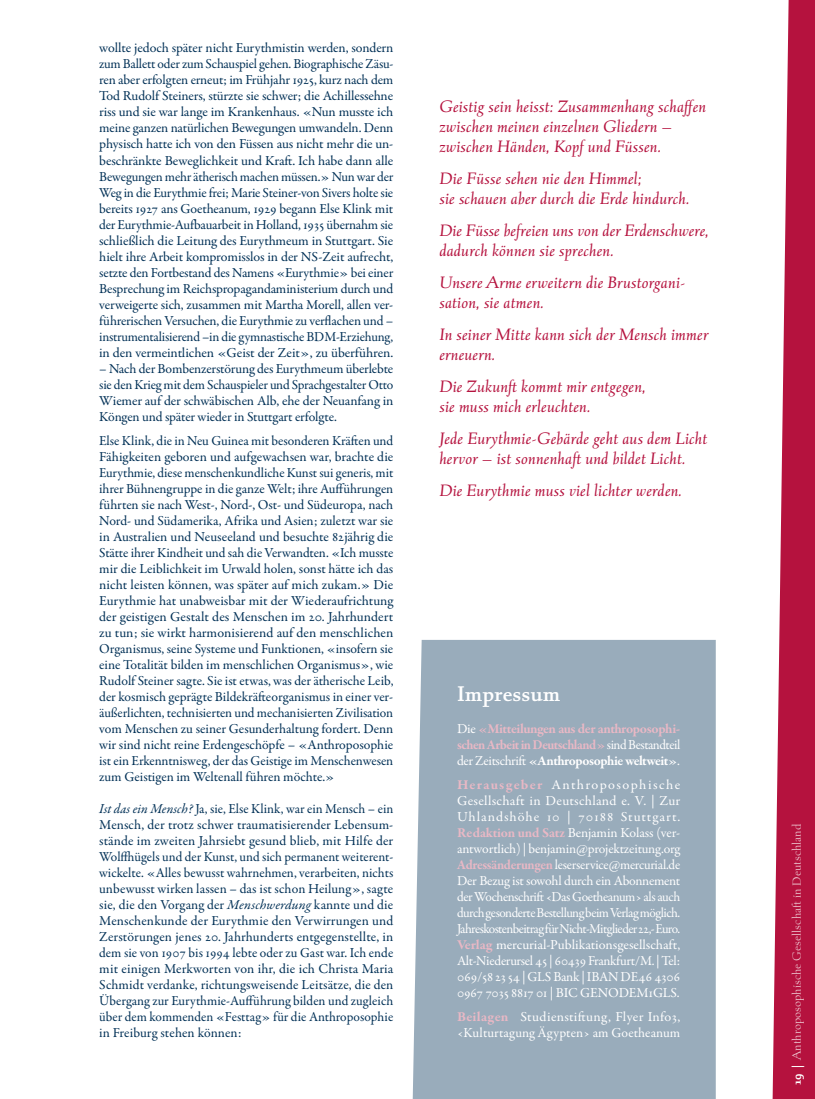
<style>
.page{position:relative;width:815px;height:1099px;background:#fff}
.page>*{position:absolute;margin:0;border:0;box-sizing:border-box;transform-origin:0 0}
.t1{font:600 22.5px "Albertan Pro";color:#fff}
.t2{font:italic 17.5px/20px "Albertan Pro";color:#b5123e}
.t3{font:13.75px/16px "Garamond Premr Pro";letter-spacing:-.005em;color:#003056;text-align:justify}
.t4{font:13.75px/16px "Garamond Premr Pro";letter-spacing:-.005em;color:#fff;text-align:justify}
.t5{font:700 13.75px/16px "Garamond Premr Pro";letter-spacing:-.035em;color:#e9b8c5;text-align:justify}
.t6{font:13.75px/16px "Garamond Premr Pro";letter-spacing:.015em;color:#fff}
.t7{font:300 12.5px "Albertan Pro";color:#f0d0d8}
.s1{font-style:italic}
.s2{font-weight:400;color:#fff}
.s3{color:#fff}
.s4{font-weight:700;color:#e9b8c5}
.s5{font-weight:700;color:#fff}
</style>
<div class="page">
<svg style="left:772px;top:0;width:43px;height:1098px;fill:#b5123e"></svg>
<div style="left:413px;top:640px;width:303px;height:458px;background:#99acbb"></div>
<p class="t3" style="left:99px;top:40px;width:296px">wollte jedoch später nicht Eurythmistin werden, sondern zum Ballett oder zum Schauspiel gehen. Biographische Zäsu&shy;ren aber erfolgten erneut; im Frühjahr 1925, kurz nach dem Tod Rudolf Steiners, stürzte sie schwer; die Achillessehne riss und sie war lange im Krankenhaus. «Nun musste ich meine ganzen natürlichen Bewegungen umwandeln. Denn physisch hatte ich von den Füssen aus nicht mehr die un&shy;beschränkte Beweglichkeit und Kraft. Ich habe dann alle Bewegungen mehr ätherisch machen müssen.» Nun war der Weg in die Eurythmie frei; Marie Steiner-von Sivers holte sie bereits 1927 ans Goetheanum, 1929 begann Else Klink mit der Eurythmie-Aufbauarbeit in Holland, 1935 übernahm sie schließlich die Leitung des Eurythmeum in Stuttgart. Sie hielt ihre Arbeit kompromisslos in der NS-Zeit aufrecht, setzte den Fortbestand des Namens «Eurythmie» bei einer Besprechung im Reichspropagandaministerium durch und verweigerte sich, zusammen mit Martha Morell, allen ver&shy;führerischen Versuchen, die Eurythmie zu verflachen und – instrumentalisierend –in die gymnastische BDM-Erziehung, in den vermeintlichen «Geist der Zeit», zu überführen.</p>
<p class="t3" style="left:99px;top:360px;width:296px">– Nach der Bombenzerstörung des Eurythmeum überlebte sie den Krieg mit dem Schauspieler und Sprachgestalter Otto Wiemer auf der schwäbischen Alb, ehe der Neuanfang in Köngen und später wieder in Stuttgart erfolgte.</p>
<p class="t3" style="left:99px;top:432px;width:296px">Else Klink, die in Neu Guinea mit besonderen Kräften und Fähigkeiten geboren und aufgewachsen war, brachte die Eurythmie, diese menschenkundliche Kunst sui generis, mit ihrer Bühnengruppe in die ganze Welt; ihre Aufführungen führten sie nach West-, Nord-, Ost- und Südeuropa, nach Nord- und Südamerika, Afrika und Asien; zuletzt war sie in Australien und Neuseeland und besuchte 82jährig die Stätte ihrer Kindheit und sah die Verwandten. «Ich musste mir die Leiblichkeit im Urwald holen, sonst hätte ich das nicht leisten können, was später auf mich zukam.» Die Eurythmie hat unabweisbar mit der Wiederaufrichtung der geistigen Gestalt des Menschen im 20. Jahrhundert zu tun; sie wirkt harmonisierend auf den menschlichen Organismus, seine Systeme und Funktionen, «insofern sie eine Totalität bilden im menschlichen Organismus», wie Rudolf Steiner sagte. Sie ist etwas, was der ätherische Leib, der kosmisch geprägte Bildekräfteorganismus in einer ver&shy;äußerlichten, technisierten und mechanisierten Zivilisation vom Menschen zu seiner Gesunderhaltung fordert. Denn wir sind nicht reine Erdengeschöpfe – «Anthroposophie ist ein Erkenntnisweg, der das Geistige im Menschenwesen zum Geistigen im Weltenall führen möchte.»</p>
<p class="t3" style="left:99px;top:800px;width:296px"><span class="s1">Ist das ein Mensch?</span> Ja, sie, Else Klink, war ein Mensch – ein Mensch, der trotz schwer traumatisierender Lebensum&shy;stände im zweiten Jahrsiebt gesund blieb, mit Hilfe der Wolffhügels und der Kunst, und sich permanent weiterent&shy;wickelte. «Alles bewusst wahrnehmen, verarbeiten, nichts unbewusst wirken lassen – das ist schon Heilung», sagte sie, die den Vorgang der <span class="s1">Menschwerdung</span> kannte und die Menschenkunde der Eurythmie den Verwirrungen und Zerstörungen jenes 20. Jahrhunderts entgegenstellte, in dem sie von 1907 bis 1994 lebte oder zu Gast war. Ich ende mit einigen Merkworten von ihr, die ich Christa Maria Schmidt verdanke, richtungsweisende Leitsätze, die den Übergang zur Eurythmie-Aufführung bilden und zugleich über dem kommenden «Festtag» für die Anthroposophie in Freiburg stehen können:</p>
<p class="t2" style="left:439px;top:96px;width:268px">Geistig sein heisst: Zusammenhang schaffen zwischen meinen einzelnen Gliedern – zwischen Händen, Kopf und Füssen.</p>
<p class="t2" style="left:439px;top:168px;width:252px">Die Füsse sehen nie den Himmel;<br>sie schauen aber durch die Erde hindurch.</p>
<p class="t2" style="left:439px;top:220px;width:271px">Die Füsse befreien uns von der Erdenschwere, dadurch können sie sprechen.</p>
<p class="t2" style="left:439px;top:272px;width:248px">Unsere Arme erweitern die Brustorgani&shy;sation, sie atmen.</p>
<p class="t2" style="left:439px;top:324px;width:271px">In seiner Mitte kann sich der Mensch immer erneuern.</p>
<p class="t2" style="left:439px;top:376px;width:208px">Die Zukunft kommt mir entgegen, sie muss mich erleuchten.</p>
<p class="t2" style="left:439px;top:428px;width:270px">Jede Eurythmie-Gebärde geht aus dem Licht hervor – ist sonnenhaft und bildet Licht.</p>
<p class="t2" style="left:439px;top:480px;width:244px">Die Eurythmie muss viel lichter werden.</p>
<h1 class="t1" style="left:457px;top:679px;width:105px">Impressum</h1>
<p class="t5" style="left:457px;top:720px;width:225px"><span class="s2">Die</span> «Mitteilungen aus der anthroposophi&shy;schen Arbeit in Deutschland» <span class="s2">sind Bestandteil der Zeitschrift</span> <span class="s3">«Anthroposophie weltweit»</span><span class="s2">.</span></p>
<p class="t4" style="left:457px;top:776px;width:225px"><span class="s4">Herausgeber</span> Anthroposophische Gesellschaft in Deutschland e. V. | Zur Uhlandshöhe 10 | 70188 Stuttgart.<br><span class="s4">Redaktion und Satz</span> Benjamin Kolass (ver&shy;antwortlich) | benjamin@projektzeitung.org <span class="s4">Adressänderungen</span> leserservice@mercurial.de Der Bezug ist sowohl durch ein Abonnement der Wochenschrift ‹Das Goetheanum› als auch durch gesonderte Bestellung beim Verlag möglich.<br>Jahreskostenbeitrag für Nicht-Mitglieder 22,- Euro.<br><span class="s4">Verlag</span> mercurial-Publikationsgesellschaft, Alt-Niederursel 45 | 60439 Frankfurt/M. | Tel:<br>069/58 23 54 | GLS Bank | IBAN DE46 4306<br>0967 7035 8817 01 | BIC GENODEM1GLS.</p>
<p class="t6" style="left:457px;top:1008px;width:225px"><span class="s4">Beilagen</span> Studienstiftung, Flyer Info3, ‹Kulturtagung Ägypten› am Goetheanum</p>
<p class="t7" style="left:789px;top:1084px;width:262px;rotate:-90deg"><span class="s5">19 |</span> Anthroposophische Gesellschaft in Deutschland</p>
</div>
